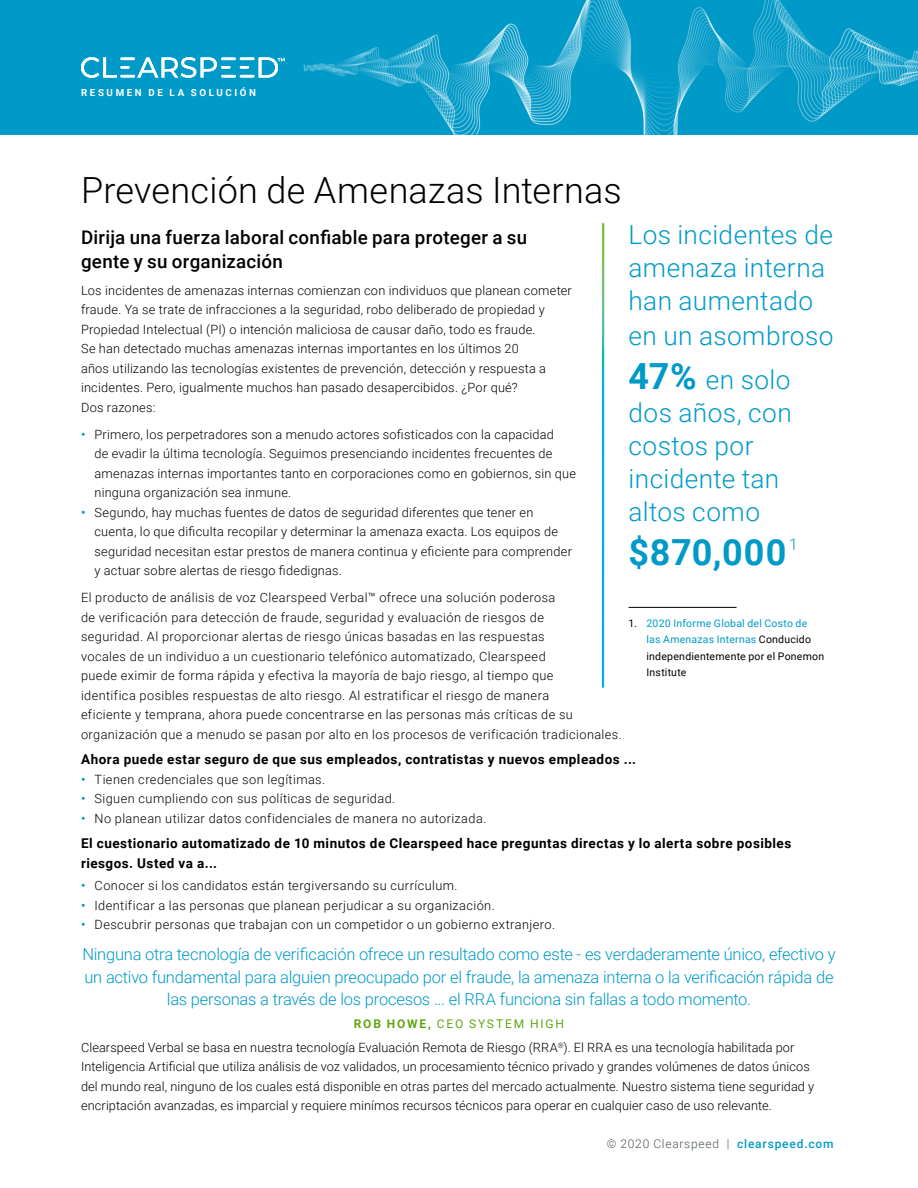
<style>
.page{position:relative;width:918px;height:1188px;background:#fff}
.page>*{position:absolute;margin:0;border:0;box-sizing:border-box;transform-origin:0 0}
.t1{font:300 36px "Roboto";letter-spacing:.005em;color:#000}
.t2{font:700 36px "Roboto";letter-spacing:.025em;color:#009ac8}
.t3{font:300 26.25px/33px "Roboto";letter-spacing:.015em;color:#009ac8}
.t4{font:500 18.75px/24px "Roboto";letter-spacing:.015em;color:#000}
.t5{font:300 16.5px/22.5px "Roboto";letter-spacing:-.015em;color:#009ac8;text-align:center}
.t6{font:300 15.75px "Roboto";color:#009ac8}
.t7{font:700 13.5px/19.5px "Roboto";letter-spacing:.04em;color:#000}
.t8{font:300 12.75px/19.5px "Roboto";letter-spacing:.02em;color:#000}
.t9{font:300 12px "Roboto";letter-spacing:.06em;color:#4c5759}
.t10{font:12px "Roboto";letter-spacing:.155em;color:#5fa511}
.t11{font:10.5px/16.5px "Roboto";letter-spacing:.02em;color:#000}
.t12{font:700 9.75px "Roboto";letter-spacing:.265em;color:#fff}
.s1{font-weight:500;color:#009ac8}
.s2{font-weight:700}
.s3{font-weight:700;font-size:36px}
.s4{color:#009ac8}
</style>
<div class="page">
<img style="left:0;top:0;width:918px;height:135px">
<hr style="left:120px;top:57px;width:15px;height:3px;background:#fff">
<svg style="left:81px;top:57px;width:49px;height:21px"></svg>
<hr style="left:120px;top:75px;width:15px;height:3px;background:#fff">
<hr style="left:221px;top:57px;width:15px;height:3px;background:#fff">
<svg style="left:137px;top:57px;width:94px;height:21px"></svg>
<hr style="left:221px;top:75px;width:15px;height:3px;background:#fff">
<hr style="left:240px;top:57px;width:14px;height:3px;background:#fff">
<svg style="left:240px;top:66px;width:9px;height:3px"></svg>
<hr style="left:240px;top:75px;width:14px;height:3px;background:#fff">
<svg style="left:259px;top:57px;width:26px;height:21px"></svg>
<hr style="left:629px;top:607px;width:108px;height:1px;background:#000">
<p class="t12" style="left:81px;top:85px;width:176px">RESUMEN DE LA SOLUCIÓN</p>
<h1 class="t1" style="left:81px;top:164px;width:542px">Prevención de Amenazas Internas</h1>
<h3 class="t4" style="left:81px;top:224px;width:448px">Dirija una fuerza laboral confiable para proteger a su gente y su organización</h3>
<p class="t8" style="left:81px;top:280px;width:492px">Los incidentes de amenazas internas comienzan con individuos que planean cometer fraude. Ya se trate de infracciones a la seguridad, robo deliberado de propiedad y Propiedad Intelectual (PI) o intención maliciosa de causar daño, todo es fraude.<br>Se han detectado muchas amenazas internas importantes en los últimos 20<br>años utilizando las tecnologías existentes de prevención, detección y respuesta a incidentes. Pero, igualmente muchos han pasado desapercibidos. ¿Por qué?<br>Dos razones:</p>
<p class="t8" style="left:95px;top:424px;width:483px;text-indent:-14px"><span class="s1">•</span> Primero, los perpetradores son a menudo actores sofisticados con la capacidad<br>de evadir la última tecnología. Seguimos presenciando incidentes frecuentes de amenazas internas importantes tanto en corporaciones como en gobiernos, sin que ninguna organización sea inmune.</p>
<p class="t8" style="left:95px;top:502px;width:479px;text-indent:-14px"><span class="s1">•</span> Segundo, hay muchas fuentes de datos de seguridad diferentes que tener en cuenta, lo que dificulta recopilar y determinar la amenaza exacta. Los equipos de seguridad necesitan estar prestos de manera continua y eficiente para comprender y actuar sobre alertas de riesgo fidedignas.</p>
<p class="t8" style="left:81px;top:587px;width:542px">El producto de análisis de voz Clearspeed Verbal™ ofrece una solución poderosa<br>de verificación para detección de fraude, seguridad y evaluación de riesgos de<br>seguridad. Al proporcionar alertas de riesgo únicas basadas en las respuestas<br>vocales de un individuo a un cuestionario telefónico automatizado, Clearspeed<br>puede eximir de forma rápida y efectiva la mayoría de bajo riesgo, al tiempo que<br>identifica posibles respuestas de alto riesgo. Al estratificar el riesgo de manera<br>eficiente y temprana, ahora puede concentrarse en las personas más críticas de su organización que a menudo se pasan por alto en los procesos de verificación tradicionales.</p>
<p class="t7" style="left:81px;top:749px;width:557px">Ahora puede estar seguro de que sus empleados, contratistas y nuevos empleados ...</p>
<p class="t8" style="left:81px;top:769px;width:246px"><span class="s1">•</span> Tienen credenciales que son legítimas.</p>
<p class="t8" style="left:81px;top:788px;width:316px"><span class="s1">•</span> Siguen cumpliendo con sus políticas de seguridad.</p>
<p class="t8" style="left:81px;top:808px;width:407px"><span class="s1">•</span> No planean utilizar datos confidenciales de manera no autorizada.</p>
<p class="t7" style="left:81px;top:833px;width:712px">El cuestionario automatizado de 10 minutos de Clearspeed hace preguntas directas y lo alerta sobre posibles riesgos. Usted va a...</p>
<p class="t8" style="left:81px;top:875px;width:378px"><span class="s1">•</span> Conocer si los candidatos están tergiversando su currículum.</p>
<p class="t8" style="left:81px;top:895px;width:415px"><span class="s1">•</span> Identificar a las personas que planean perjudicar a su organización.</p>
<p class="t8" style="left:81px;top:914px;width:476px"><span class="s1">•</span> Descubrir personas que trabajan con un competidor o un gobierno extranjero.</p>
<p class="t5" style="left:82px;top:943px;width:755px">Ninguna otra tecnología de verificación ofrece un resultado como este - es verdaderamente único, efectivo y un activo fundamental para alguien preocupado por el fraude, la amenaza interna o la verificación rápida de las personas a través de los procesos ... el RRA funciona sin fallas a todo momento.</p>
<p class="t10" style="left:354px;top:1015px;width:212px"><span class="s2">ROB HOWE,</span> CEO SYSTEM HIGH</p>
<p class="t8" style="left:81px;top:1037px;width:735px">Clearspeed Verbal se basa en nuestra tecnología Evaluación Remota de Riesgo (RRA<sup>®</sup>). El RRA es una tecnología habilitada por Inteligencia Artificial que utiliza análisis de voz validados, un procesamiento técnico privado y grandes volúmenes de datos únicos del mundo real, ninguno de los cuales está disponible en otras partes del mercado actualmente. Nuestro sistema tiene seguridad y encriptación avanzadas, es imparcial y requiere minímos recursos técnicos para operar en cualquier caso de uso relevante.</p>
<h2 class="t3" style="left:629px;top:217px;width:206px">Los incidentes de amenaza interna han aumentado</h2>
<h2 class="t3" style="left:629px;top:313px;width:206px;line-height:43.5px">en un asombroso<br><span class="s3">47%</span> en solo</h2>
<h2 class="t3" style="left:629px;top:395px;width:165px">dos años, con costos por incidente tan altos como</h2>
<h1 class="t2" style="left:629px;top:526px;width:159px">$870,000</h1>
<p class="t6" style="left:789px;top:533px;width:10px">1</p>
<p class="t11" style="left:647px;top:614px;width:179px;text-indent:-18px">1. <span class="s4">2020 Informe Global del Costo de<br>las Amenazas Internas</span> Conducido independientemente por el Ponemon<br>Institute</p>
<p class="t9" style="left:607px;top:1135px;width:228px">© 2020 Clearspeed | <span class="s1">clearspeed.com</span></p>
</div>
